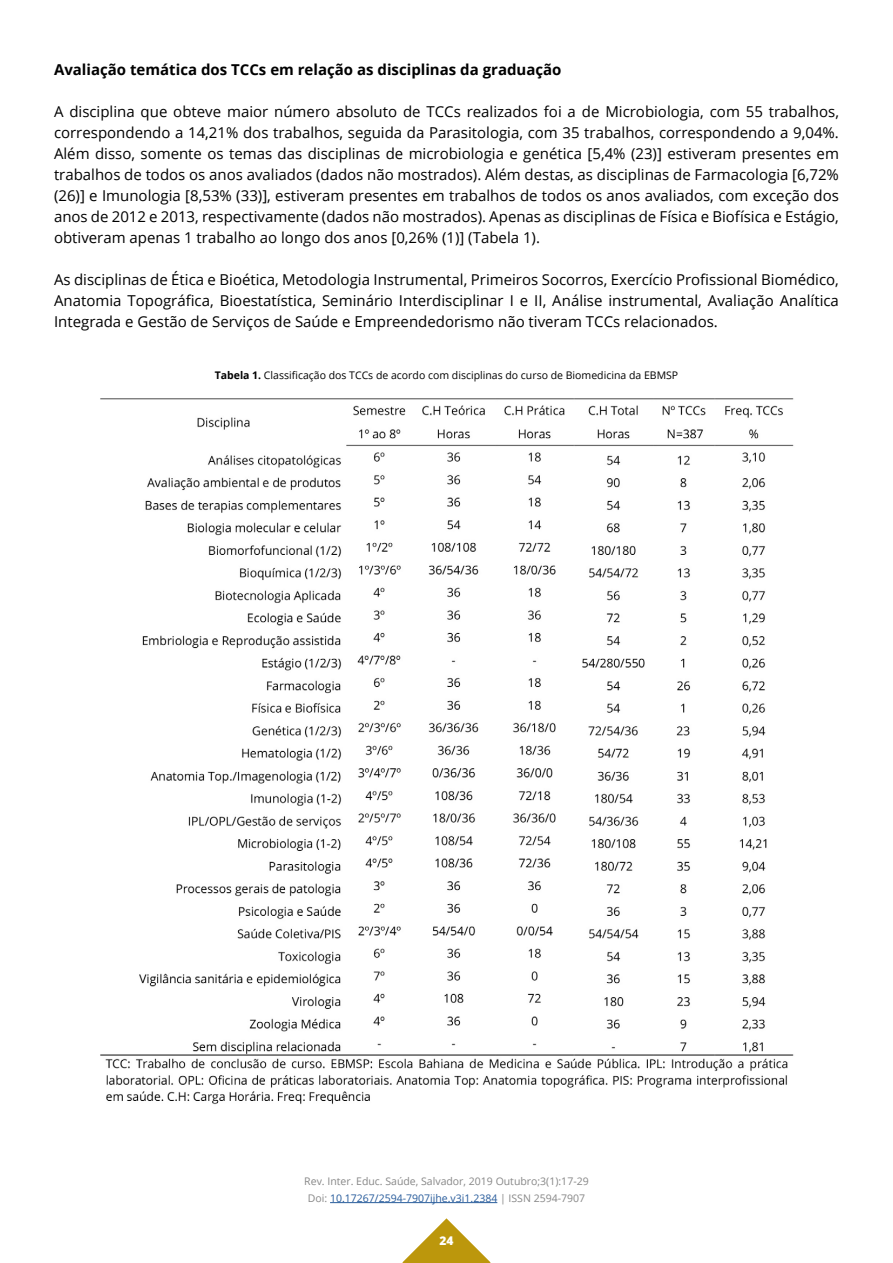
<style>
.page{position:relative;width:893px;height:1263px;background:#fff}
.page>*{position:absolute;margin:0;border:0;box-sizing:border-box;transform-origin:0 0}
.t1{font:15px/21px "Open Sans";color:#000;text-align:justify}
.t2{font:700 15px "Open Sans";color:#000}
.t3{font:800 12px "Open Sans";color:#fff}
.t4{font:10.5px/16.5px "Open Sans";color:#878787;text-align:center}
.t5{font:10.5px "Open Sans";color:#000}
.s1{font-weight:700}
.s2{color:#275b9b}
</style>
<div class="page">
<svg style="left:402px;top:1218px;width:89px;height:45px"></svg>
<hr style="left:330px;top:1202px;width:167px;height:1px;background:#275b9b">
<img style="left:100px;top:398px;width:694px;height:707px">
<p class="t2" style="left:54px;top:59px;width:509px">Avaliação temática dos TCCs em relação as disciplinas da graduação</p>
<p class="t1" style="left:54px;top:101px;width:786px">A disciplina que obteve maior número absoluto de TCCs realizados foi a de Microbiologia, com 55 trabalhos, correspondendo a 14,21% dos trabalhos, seguida da Parasitologia, com 35 trabalhos, correspondendo a 9,04%.<br>Além disso, somente os temas das disciplinas de microbiologia e genética [5,4% (23)] estiveram presentes em trabalhos de todos os anos avaliados (dados não mostrados). Além destas, as disciplinas de Farmacologia [6,72% (26)] e Imunologia [8,53% (33)], estiveram presentes em trabalhos de todos os anos avaliados, com exceção dos anos de 2012 e 2013, respectivamente (dados não mostrados). Apenas as disciplinas de Física e Biofísica e Estágio, obtiveram apenas 1 trabalho ao longo dos anos [0,26% (1)] (Tabela 1).</p>
<p class="t1" style="left:54px;top:269px;width:786px">As disciplinas de Ética e Bioética, Metodologia Instrumental, Primeiros Socorros, Exercício Profissional Biomédico, Anatomia Topográfica, Bioestatística, Seminário Interdisciplinar I e II, Análise instrumental, Avaliação Analítica Integrada e Gestão de Serviços de Saúde e Empreendedorismo não tiveram TCCs relacionados.</p>
<p class="t5" style="left:215px;top:368px;width:465px"><span class="s1">Tabela 1.</span> Classificação dos TCCs de acordo com disciplinas do curso de Biomedicina da EBMSP</p>
<p class="t4" style="left:304px;top:1173px;width:286px">Rev. Inter. Educ. Saúde, Salvador, 2019 Outubro;3(1):17-29<br>Doi: <span class="s2">10.17267/2594-7907ijhe.v3i1.2384</span> | ISSN 2594-7907</p>
<p class="t3" style="left:439px;top:1232px;width:16px">24</p>
</div>
